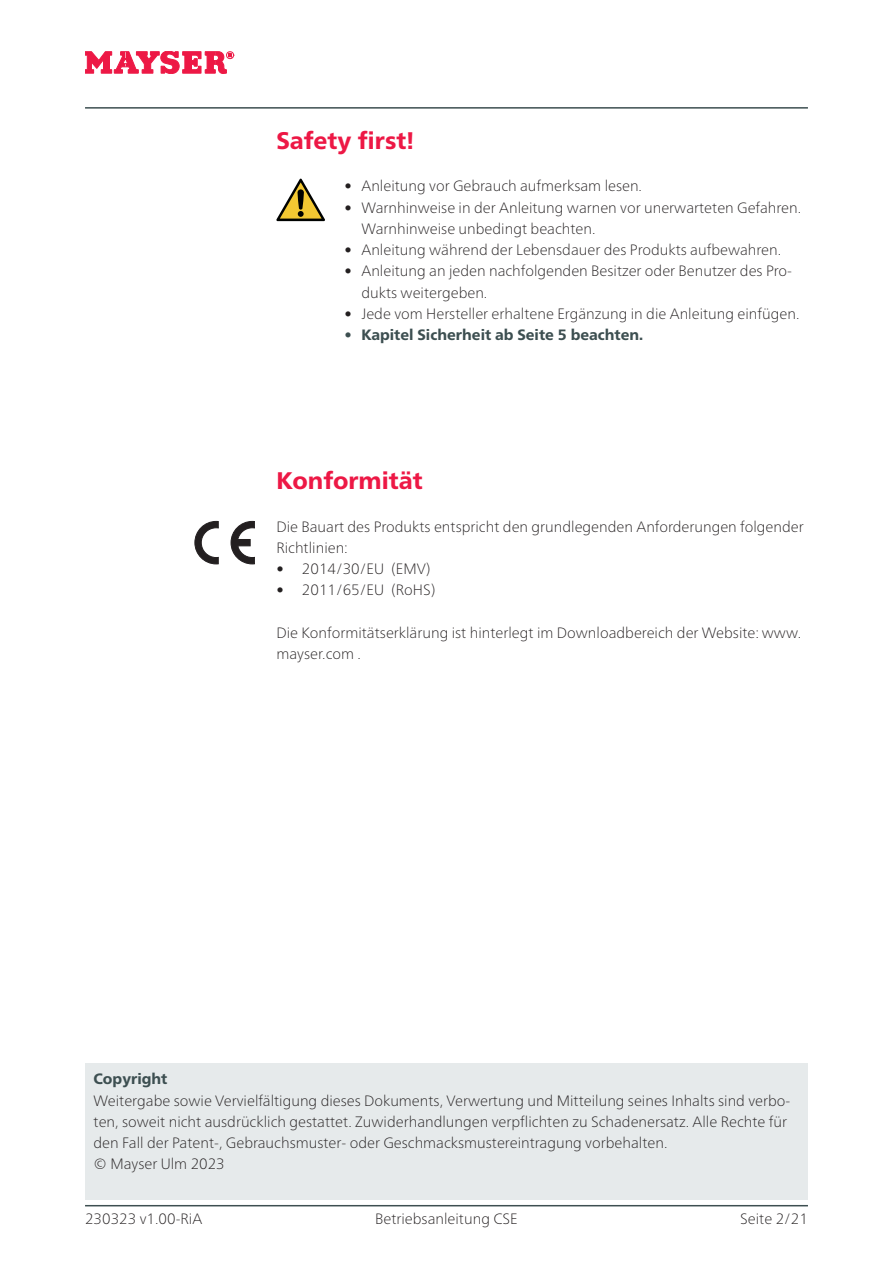
<style>
.page{position:relative;width:893px;height:1263px;background:#fff}
.page>*{position:absolute;margin:0;border:0;box-sizing:border-box;transform-origin:0 0}
.t1{font:800 24px "Frutiger Neue LTW1 G";color:#ed1845}
.t2{font:100 15px/21.3px "Frutiger Neue LTW1 G";color:#231f20}
.t3{font:800 15px "Frutiger Neue LTW1 G";color:#3d4f51}
.s1{font-weight:400}
</style>
<div class="page">
<hr style="left:85px;top:1205px;width:723px;height:1px;background:#3d4f51">
<hr style="left:85px;top:107px;width:723px;height:2px;background:#3d4f51">
<svg style="left:85px;top:51px;width:150px;height:23px"></svg>
<div style="left:85px;top:1063px;width:723px;height:136px;background:#e6eaeb"></div>
<svg style="left:276px;top:179px;width:49px;height:42px"></svg>
<svg style="left:195px;top:521px;width:23px;height:43px"></svg>
<svg style="left:231px;top:521px;width:24px;height:43px"></svg>
<h1 class="t1" style="left:276px;top:123px;width:140px">Safety first!</h1>
<p class="t2" style="left:344px;top:174px;width:299px"><span class="s1">•</span> Anleitung vor Gebrauch aufmerksam lesen.</p>
<p class="t2" style="left:361px;top:196px;width:441px;text-indent:-17px"><span class="s1">•</span> Warnhinweise in der Anleitung warnen vor unerwarteten Gefahren.<br>Warnhinweise unbedingt beachten.</p>
<p class="t2" style="left:344px;top:238px;width:438px"><span class="s1">•</span> Anleitung während der Lebensdauer des Produkts aufbewahren.</p>
<p class="t2" style="left:361px;top:259px;width:432px;text-indent:-17px"><span class="s1">•</span> Anleitung an jeden nachfolgenden Besitzer oder Benutzer des Pro&shy;dukts weitergeben.</p>
<p class="t2" style="left:344px;top:302px;width:456px"><span class="s1">•</span> Jede vom Hersteller erhaltene Ergänzung in die Anleitung einfügen.</p>
<p class="t3" style="left:344px;top:324px;width:300px"><span class="s1">•</span> Kapitel Sicherheit ab Seite 5 beachten.</p>
<h1 class="t1" style="left:276px;top:463px;width:148px">Konformität</h1>
<p class="t2" style="left:276px;top:515px;width:529px">Die Bauart des Produkts entspricht den grundlegenden Anforderungen folgender<br>Richtlinien:</p>
<p class="t2" style="left:276px;top:557px;width:156px"><span class="s1">•</span> 2014/30/EU (EMV)</p>
<p class="t2" style="left:276px;top:578px;width:160px"><span class="s1">•</span> 2011/65/EU (RoHS)</p>
<p class="t2" style="left:276px;top:621px;width:526px">Die Konformitätserklärung ist hinterlegt im Downloadbereich der Website: www. mayser.com .</p>
<p class="t3" style="left:94px;top:1068px;width:75px">Copyright</p>
<p class="t2" style="left:94px;top:1089px;width:698px">Weitergabe sowie Vervielfältigung dieses Dokuments, Verwertung und Mitteilung seines Inhalts sind verbo&shy;ten, soweit nicht ausdrücklich gestattet. Zuwiderhandlungen verpflichten zu Schadenersatz. Alle Rechte für den Fall der Patent-, Gebrauchsmuster- oder Geschmacksmustereintragung vorbehalten.<br>© Mayser Ulm 2023</p>
<p class="t2" style="left:85px;top:1207px;width:119px">230323 v1.00-RiA</p>
<p class="t2" style="left:375px;top:1207px;width:144px">Betriebsanleitung CSE</p>
<p class="t2" style="left:740px;top:1207px;width:69px">Seite 2/21</p>
</div>
